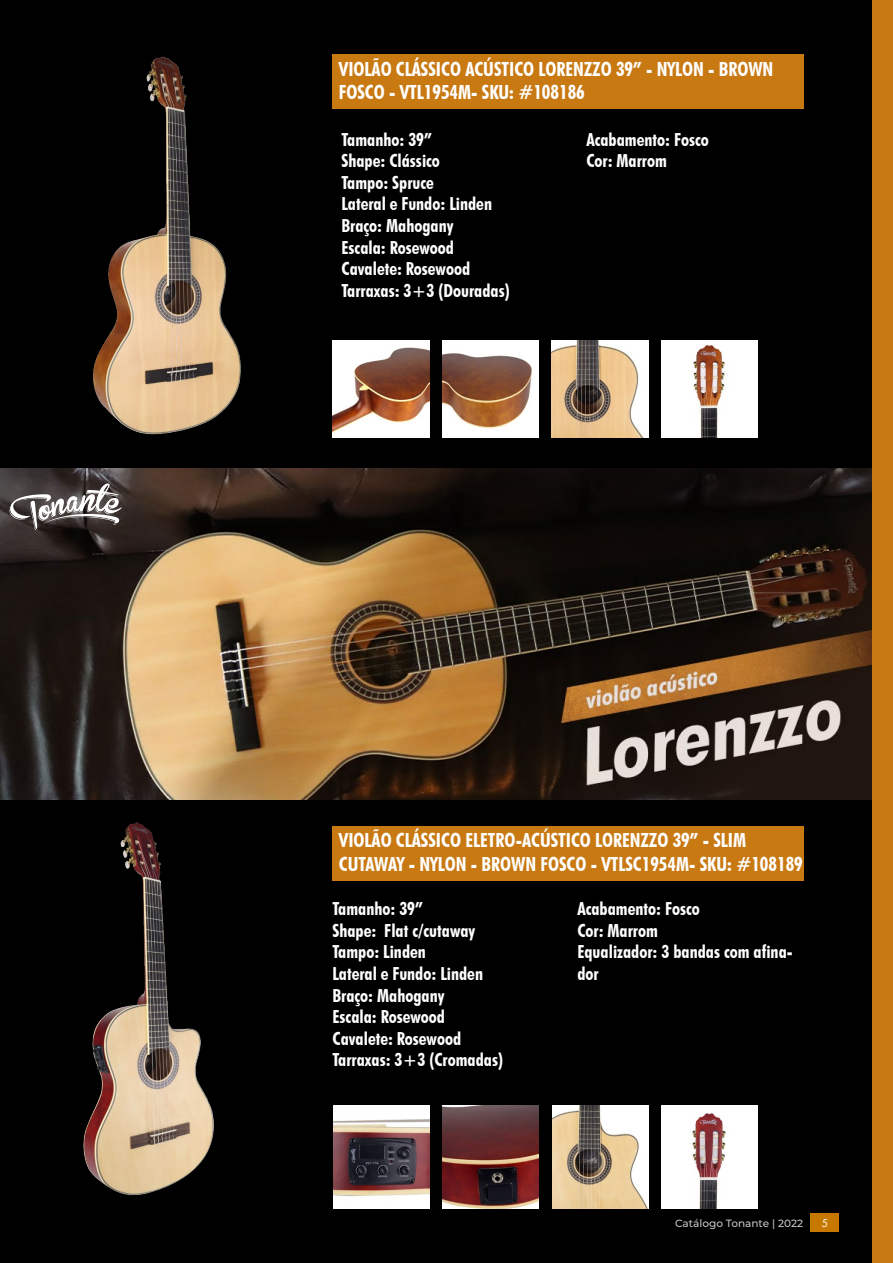
<style>
.page{position:relative;width:893px;height:1263px;background:#000}
.page>*{position:absolute;margin:0;border:0;box-sizing:border-box;transform-origin:0 0}
.t1{font:700 condensed 19.5px/23.4px "Futura BT";color:#fff}
.t2{font:700 condensed 18px/21.6px "Futura BT";color:#fff}
.t3{font:12px "Futura PT";color:#fcfcfc}
.t4{font:500 10.5px "Montserrat";color:#c6c6c6}
</style>
<div class="page">
<img style="left:1px;top:469px;width:872px;height:330px">
<div style="left:873px;top:0;width:20px;height:1263px;background:#c87912"></div>
<img style="left:93px;top:56px;width:148px;height:379px">
<img style="left:552px;top:1105px;width:96px;height:104px">
<img style="left:661px;top:1105px;width:96px;height:104px">
<img style="left:333px;top:1105px;width:96px;height:104px">
<img style="left:442px;top:1105px;width:96px;height:104px">
<img style="left:332px;top:341px;width:97px;height:96px">
<img style="left:442px;top:341px;width:97px;height:96px">
<img style="left:552px;top:341px;width:96px;height:96px">
<img style="left:661px;top:341px;width:97px;height:96px">
<img style="left:83px;top:822px;width:131px;height:374px">
<div style="left:332px;top:54px;width:472px;height:55px;background:#c87912"></div>
<div style="left:332px;top:826px;width:472px;height:54px;background:#c87912"></div>
<div style="left:810px;top:1213px;width:29px;height:18px;background:#c77800"></div>
<svg style="left:6px;top:483px;width:116px;height:47px;background:#6f6968"></svg>
<p class="t1" style="left:339px;top:57px;width:436px">VIOLÃO CLÁSSICO ACÚSTICO LORENZZO 39” - NYLON - BROWN<br>FOSCO - VTL1954M- SKU: #108186</p>
<p class="t2" style="left:341px;top:128px;width:170px">Tamanho: 39”<br>Shape: Clássico<br>Tampo: Spruce<br>Lateral e Fundo: Linden<br>Braço: Mahogany<br>Escala: Rosewood<br>Cavalete: Rosewood<br>Tarraxas: 3+3 (Douradas)</p>
<p class="t2" style="left:586px;top:128px;width:124px">Acabamento: Fosco<br>Cor: Marrom</p>
<p class="t1" style="left:339px;top:829px;width:465px">VIOLÃO CLÁSSICO ELETRO-ACÚSTICO LORENZZO 39” - SLIM<br>CUTAWAY - NYLON - BROWN FOSCO - VTLSC1954M- SKU: #108189</p>
<p class="t2" style="left:332px;top:898px;width:172px">Tamanho: 39”<br>Shape: Flat c/cutaway<br>Tampo: Linden<br>Lateral e Fundo: Linden<br>Braço: Mahogany<br>Escala: Rosewood<br>Cavalete: Rosewood<br>Tarraxas: 3+3 (Cromadas)</p>
<p class="t2" style="left:577px;top:898px;width:217px">Acabamento: Fosco<br>Cor: Marrom<br>Equalizador: 3 bandas com afina&shy;dor</p>
<p class="t4" style="left:675px;top:1216px;width:129px">Catálogo Tonante | 2022</p>
<p class="t3" style="left:821px;top:1215px;width:8px">5</p>
</div>
